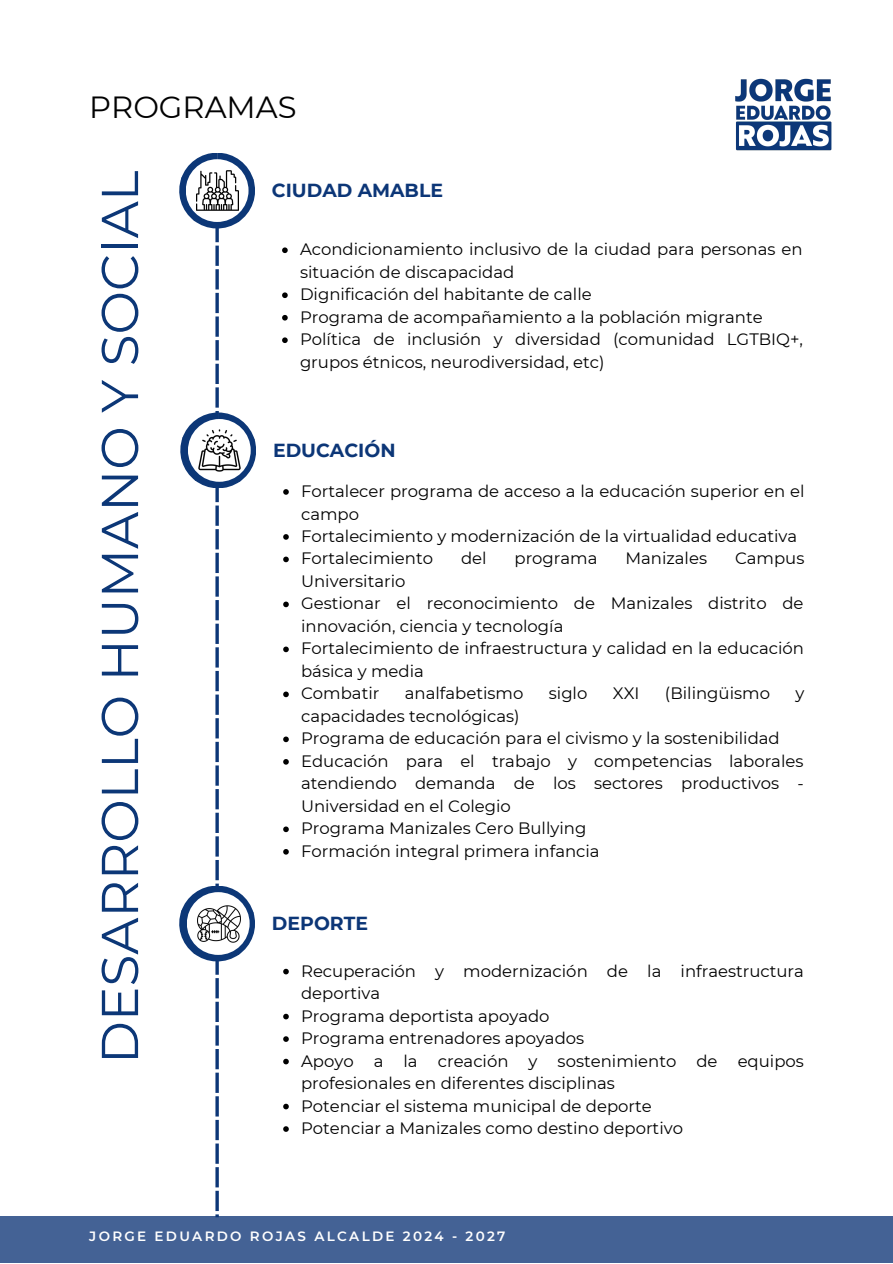
<style>
.page{position:relative;width:893px;height:1264px;background:#fff}
.page>*{position:absolute;margin:0;border:0;box-sizing:border-box;transform-origin:0 0}
.t1{font:51.75px "Montserrat";color:#0c3777}
.t2{font:30.6px "Montserrat";color:#000001}
.t3{font:700 18.9px "Montserrat";color:#0c3677}
.t4{font:16.5px/22.5px "Montserrat";color:#000}
.t5{font:600 13.5px "Montserrat";letter-spacing:.17em;color:#fff}
</style>
<div class="page">
<div style="left:0;top:1216px;width:892px;height:46px;background:#446295"></div>
<img style="left:735px;top:78px;width:97px;height:73px">
<svg style="left:215px;top:228px;width:4px;height:14px"></svg>
<svg style="left:215px;top:245px;width:4px;height:21px"></svg>
<svg style="left:215px;top:269px;width:4px;height:20px"></svg>
<svg style="left:215px;top:293px;width:4px;height:20px"></svg>
<svg style="left:215px;top:316px;width:4px;height:21px"></svg>
<svg style="left:215px;top:340px;width:4px;height:20px"></svg>
<svg style="left:215px;top:364px;width:4px;height:20px"></svg>
<svg style="left:215px;top:387px;width:4px;height:20px"></svg>
<svg style="left:215px;top:488px;width:4px;height:14px"></svg>
<svg style="left:215px;top:505px;width:4px;height:21px"></svg>
<svg style="left:215px;top:529px;width:4px;height:20px"></svg>
<svg style="left:215px;top:553px;width:4px;height:20px"></svg>
<svg style="left:215px;top:576px;width:4px;height:20px"></svg>
<svg style="left:215px;top:600px;width:4px;height:20px"></svg>
<svg style="left:215px;top:623px;width:4px;height:21px"></svg>
<svg style="left:215px;top:647px;width:4px;height:20px"></svg>
<svg style="left:215px;top:671px;width:4px;height:20px"></svg>
<svg style="left:215px;top:694px;width:4px;height:20px"></svg>
<svg style="left:215px;top:718px;width:4px;height:20px"></svg>
<svg style="left:215px;top:741px;width:4px;height:21px"></svg>
<svg style="left:215px;top:765px;width:4px;height:20px"></svg>
<svg style="left:215px;top:789px;width:4px;height:20px"></svg>
<svg style="left:215px;top:812px;width:4px;height:21px"></svg>
<svg style="left:215px;top:836px;width:4px;height:20px"></svg>
<svg style="left:215px;top:860px;width:4px;height:20px"></svg>
<svg style="left:215px;top:961px;width:4px;height:13px"></svg>
<svg style="left:215px;top:978px;width:4px;height:20px"></svg>
<svg style="left:215px;top:1001px;width:4px;height:21px"></svg>
<svg style="left:215px;top:1025px;width:4px;height:20px"></svg>
<svg style="left:215px;top:1049px;width:4px;height:20px"></svg>
<svg style="left:215px;top:1072px;width:4px;height:20px"></svg>
<svg style="left:215px;top:1096px;width:4px;height:20px"></svg>
<svg style="left:215px;top:1119px;width:4px;height:21px"></svg>
<svg style="left:215px;top:1143px;width:4px;height:20px"></svg>
<svg style="left:215px;top:1167px;width:4px;height:20px"></svg>
<svg style="left:215px;top:1190px;width:4px;height:20px"></svg>
<svg style="left:215px;top:1214px;width:4px;height:3px"></svg>
<svg style="left:179px;top:153px;width:76px;height:75px"></svg>
<div style="left:186px;top:159px;width:62px;height:63px;background:#fff;border-radius:50%"></div>
<svg style="left:282px;top:247px;width:6px;height:6px"></svg>
<svg style="left:282px;top:292px;width:6px;height:6px"></svg>
<svg style="left:282px;top:315px;width:6px;height:5px"></svg>
<svg style="left:282px;top:337px;width:6px;height:6px"></svg>
<svg style="left:180px;top:412px;width:76px;height:76px"></svg>
<div style="left:188px;top:419px;width:63px;height:63px;background:#fff;border-radius:50%"></div>
<svg style="left:283px;top:489px;width:6px;height:6px"></svg>
<svg style="left:283px;top:534px;width:6px;height:5px"></svg>
<svg style="left:283px;top:556px;width:6px;height:6px"></svg>
<svg style="left:283px;top:601px;width:6px;height:6px"></svg>
<svg style="left:283px;top:646px;width:6px;height:6px"></svg>
<svg style="left:283px;top:691px;width:6px;height:6px"></svg>
<svg style="left:283px;top:736px;width:6px;height:6px"></svg>
<svg style="left:283px;top:759px;width:6px;height:5px"></svg>
<svg style="left:283px;top:826px;width:6px;height:6px"></svg>
<svg style="left:283px;top:849px;width:6px;height:5px"></svg>
<svg style="left:179px;top:885px;width:76px;height:76px"></svg>
<div style="left:187px;top:892px;width:62px;height:62px;background:#fff;border-radius:50%"></div>
<svg style="left:283px;top:968px;width:6px;height:6px"></svg>
<svg style="left:283px;top:1013px;width:6px;height:6px"></svg>
<svg style="left:283px;top:1036px;width:6px;height:5px"></svg>
<svg style="left:283px;top:1058px;width:6px;height:6px"></svg>
<svg style="left:283px;top:1103px;width:6px;height:6px"></svg>
<svg style="left:283px;top:1126px;width:6px;height:5px"></svg>
<img style="left:196px;top:170px;width:42px;height:41px">
<img style="left:198px;top:429px;width:42px;height:42px">
<img style="left:198px;top:905px;width:42px;height:38px">
<p class="t2" style="left:89px;top:88px;width:209px">PROGRAMAS</p>
<p class="t1" style="left:88px;top:1063px;width:894px;rotate:-90deg">DESARROLLO HUMANO Y SOCIAL</p>
<p class="t3" style="left:272px;top:179px;width:173px">CIUDAD AMABLE</p>
<p class="t4" style="left:300px;top:238px;width:504px">Acondicionamiento inclusivo de la ciudad para personas en situación de discapacidad</p>
<p class="t4" style="left:300px;top:283px;width:293px">Dignificación del habitante de calle</p>
<p class="t4" style="left:300px;top:305px;width:464px">Programa de acompañamiento a la población migrante</p>
<p class="t4" style="left:300px;top:328px;width:504px">Política de inclusión y diversidad (comunidad LGTBIQ+, grupos étnicos, neurodiversidad, etc)</p>
<p class="t3" style="left:273px;top:438px;width:124px">EDUCACIÓN</p>
<p class="t4" style="left:301px;top:480px;width:505px">Fortalecer programa de acceso a la educación superior en el campo</p>
<p class="t4" style="left:301px;top:525px;width:497px">Fortalecimiento y modernización de la virtualidad educativa</p>
<p class="t4" style="left:301px;top:547px;width:133px">Fortalecimiento</p>
<p class="t4" style="left:461px;top:547px;width:27px">del</p>
<p class="t4" style="left:514px;top:547px;width:84px">programa</p>
<p class="t4" style="left:625px;top:547px;width:83px">Manizales</p>
<p class="t4" style="left:735px;top:547px;width:71px">Campus</p>
<p class="t4" style="left:301px;top:570px;width:106px">Universitario</p>
<p class="t4" style="left:301px;top:592px;width:504px">Gestionar el reconocimiento de Manizales distrito de innovación, ciencia y tecnología</p>
<p class="t4" style="left:301px;top:637px;width:504px">Fortalecimiento de infraestructura y calidad en la educación básica y media</p>
<p class="t4" style="left:301px;top:682px;width:80px">Combatir</p>
<p class="t4" style="left:405px;top:682px;width:120px">analfabetismo</p>
<p class="t4" style="left:549px;top:682px;width:40px">siglo</p>
<p class="t4" style="left:613px;top:682px;width:28px">XXI</p>
<p class="t4" style="left:665px;top:682px;width:106px">(Bilingüismo</p>
<p class="t4" style="left:795px;top:682px;width:10px">y</p>
<p class="t4" style="left:301px;top:704px;width:220px">capacidades tecnológicas)</p>
<p class="t4" style="left:301px;top:727px;width:480px">Programa de educación para el civismo y la sostenibilidad</p>
<p class="t4" style="left:301px;top:749px;width:504px;text-align:justify">Educación para el trabajo y competencias laborales atendiendo demanda de los sectores productivos - Universidad en el Colegio</p>
<p class="t4" style="left:301px;top:817px;width:287px">Programa Manizales Cero Bullying</p>
<p class="t4" style="left:301px;top:839px;width:300px">Formación integral primera infancia</p>
<p class="t3" style="left:272px;top:911px;width:98px">DEPORTE</p>
<p class="t4" style="left:301px;top:959px;width:504px">Recuperación y modernización de la infraestructura deportiva</p>
<p class="t4" style="left:301px;top:1004px;width:250px">Programa deportista apoyado</p>
<p class="t4" style="left:301px;top:1026px;width:284px">Programa entrenadores apoyados</p>
<p class="t4" style="left:301px;top:1049px;width:504px">Apoyo a la creación y sostenimiento de equipos profesionales en diferentes disciplinas</p>
<p class="t4" style="left:301px;top:1094px;width:352px">Potenciar el sistema municipal de deporte</p>
<p class="t4" style="left:301px;top:1116px;width:383px">Potenciar a Manizales como destino deportivo</p>
<p class="t5" style="left:89px;top:1227px;width:417px">JORGE EDUARDO ROJAS ALCALDE 2024 - 2027</p>
</div>
